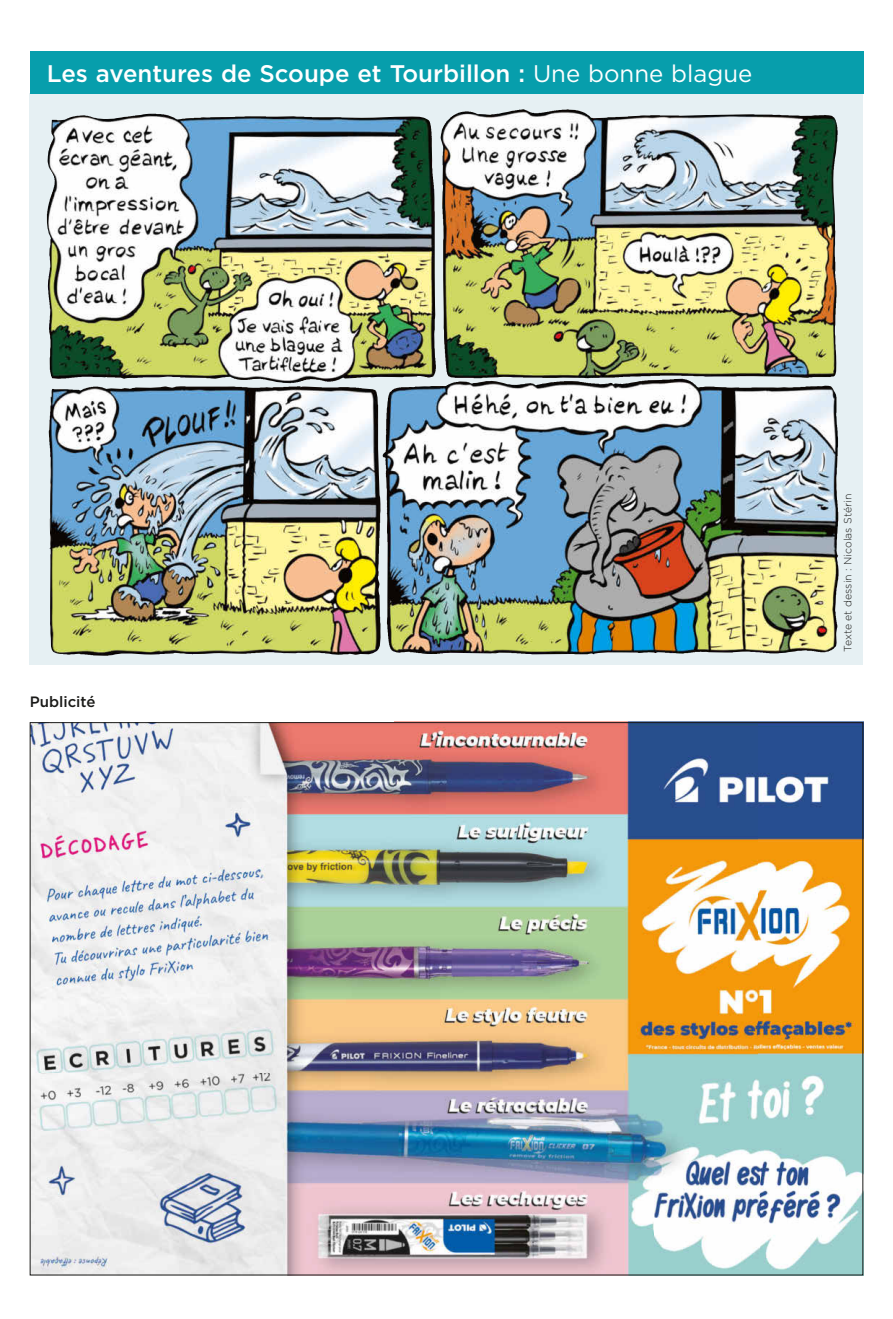
<style>
.page{position:relative;width:893px;height:1319px;background:#fff}
.page>*{position:absolute;margin:0;border:0;box-sizing:border-box;transform-origin:0 0}
.t1{font:500 24px "Gotham";color:#fff}
.t2{font:500 15px "Gotham";color:#1a1a18}
.t3{font:300 10.5px "Gotham";color:#1a1a18}
.s1{font-weight:400}
</style>
<div class="page">
<img style="left:32px;top:722px;width:832px;height:553px">
<img style="left:30px;top:94px;width:833px;height:571px">
<img style="left:440px;top:110px;width:397px;height:268px">
<div style="left:30px;top:51px;width:833px;height:43px;background:#079eac"></div>
<p class="t1" style="left:47px;top:58px;width:707px">les aventures de scoupe et Tourbillon : <span class="s1">Une bonne blague</span></p>
<p class="t2" style="left:30px;top:691px;width:67px">Publicité</p>
<p class="t3" style="left:841px;top:651px;width:159px;rotate:-90deg">Texte et dessin : Nicolas Stérin</p>
</div>
